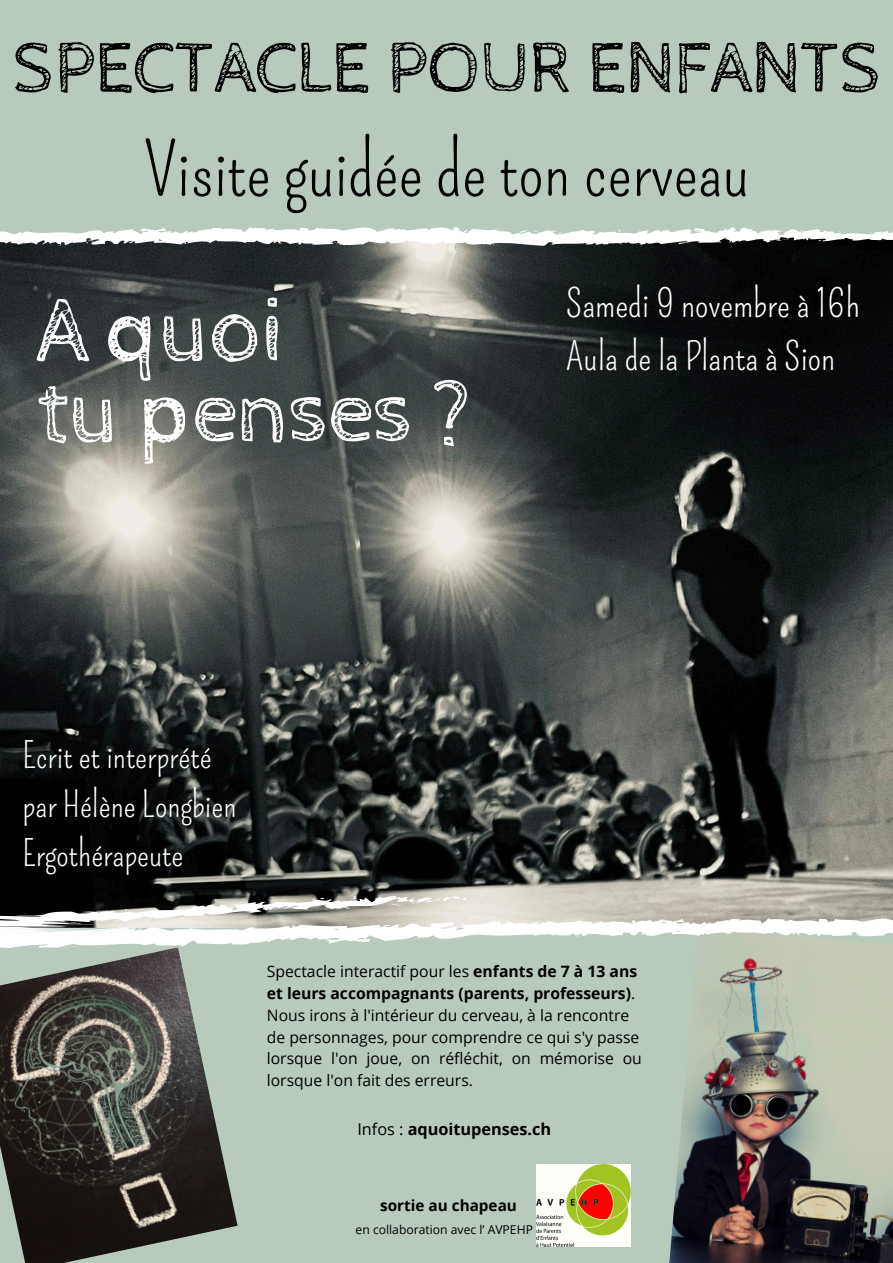
<style>
.page{position:relative;width:893px;height:1263px;background:#b8cabb}
.page>*{position:absolute;margin:0;border:0;box-sizing:border-box;transform-origin:0 0}
.t1{font:92.55px/81.2px "Cabin Sketch";letter-spacing:-.02em;color:#fff}
.t2{font:73.12px "Cabin Sketch";color:#000}
.t3{font:72.38px "Pompiere";color:#000}
.t4{font:38.1px/53.1px "Pompiere";color:#fff}
.t5{font:35.33px/48.9px "Pompiere";color:#fff}
.t6{font:700 16.27px "Open Sans";color:#000}
.t7{font:15.75px/21.8px "Open Sans";color:#000}
.t8{font:700 15.3px "Open Sans";color:#000}
.t9{font:12.15px "Open Sans";color:#000}
.s1{font-weight:700}
.s2{font-weight:400}
</style>
<div class="page">
<img style="left:669px;top:938px;width:224px;height:325px">
<img style="left:0;top:247px;width:893px;height:670px">
<svg style="left:0;top:870px;width:668px;height:77px"></svg>
<svg style="left:47px;top:922px;width:52px;height:8px"></svg>
<svg style="left:435px;top:895px;width:32px;height:8px"></svg>
<svg style="left:392px;top:903px;width:10px;height:3px"></svg>
<svg style="left:347px;top:895px;width:13px;height:4px"></svg>
<svg style="left:312px;top:897px;width:15px;height:4px"></svg>
<svg style="left:121px;top:909px;width:7px;height:2px"></svg>
<svg style="left:68px;top:946px;width:12px;height:1px"></svg>
<svg style="left:0;top:226px;width:893px;height:21px"></svg>
<svg style="left:484px;top:917px;width:409px;height:21px"></svg>
<img style="left:536px;top:1164px;width:94px;height:82px">
<img style="left:0;top:947px;width:238px;height:316px">
<p class="t2" style="left:13px;top:27px;width:869px">SPECTACLE POUR ENFANTS</p>
<p class="t3" style="left:144px;top:128px;width:606px">Visite guidée de ton cerveau</p>
<p class="t1" style="left:36px;top:293px;width:440px">A quoi<br>tu penses ?</p>
<p class="t4" style="left:566px;top:278px;width:295px">Samedi 9 novembre à 16h<br>Aula de la Planta à Sion</p>
<p class="t5" style="left:23px;top:732px;width:215px">Ecrit et interprété par Hélène Longbien<br>Ergothérapeute</p>
<p class="t7" style="left:267px;top:960px;width:376px">Spectacle interactif pour les <span class="s1">enfants de 7 à 13 ans et leurs accompagnants (parents, professeurs)</span>.<br>Nous irons à l'intérieur du cerveau, à la rencontre de personnages, pour comprendre ce qui s'y passe lorsque l'on joue, on réfléchit, on mémorise ou lorsque l'on fait des erreurs.</p>
<h1 class="t6" style="left:357px;top:1118px;width:195px"><span class="s2">Infos :</span> aquoitupenses.ch</h1>
<h5 class="t8" style="left:380px;top:1195px;width:138px">sortie au chapeau</h5>
<h5 class="t9" style="left:356px;top:1221px;width:179px">en collaboration avec l’ AVPEHP</h5>
</div>
